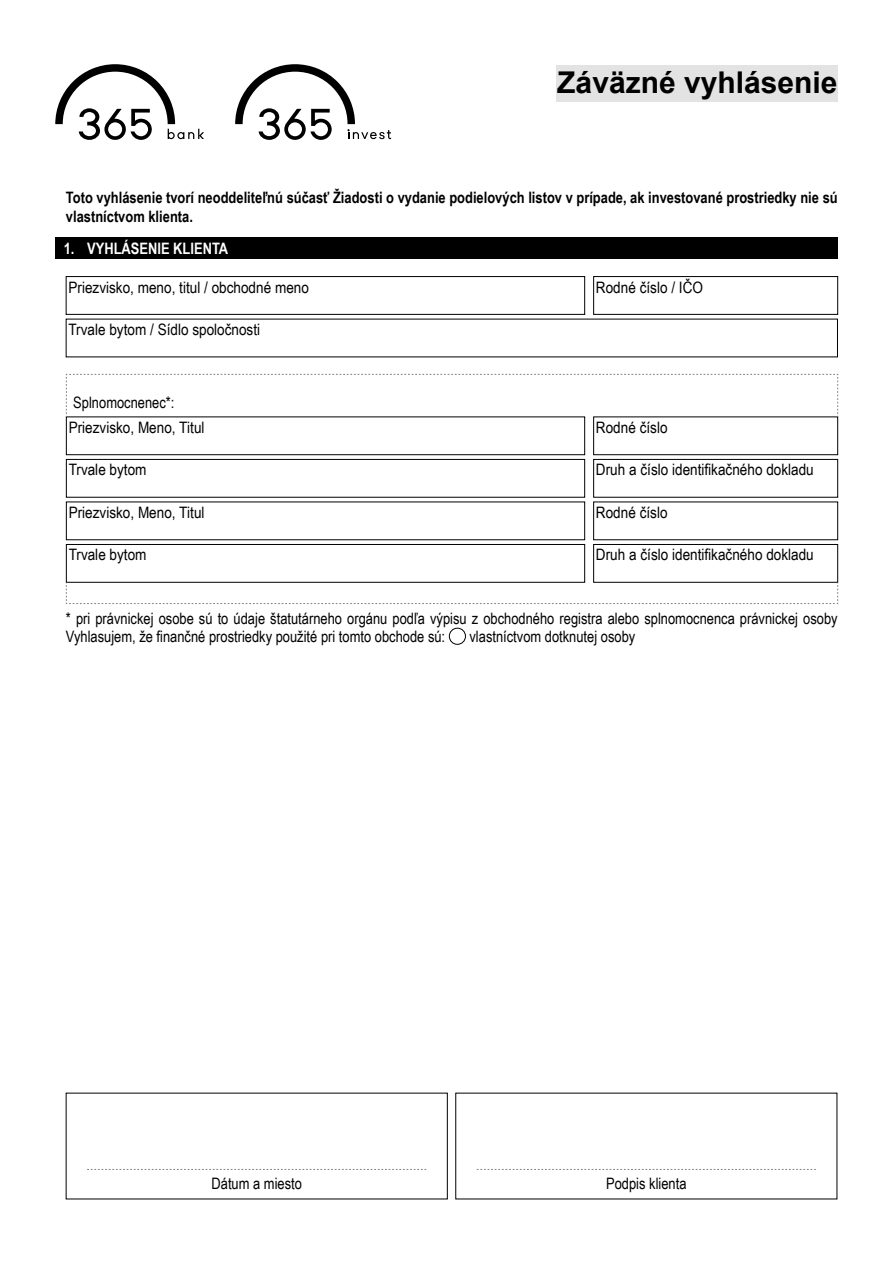
<style>
.page{position:relative;width:893px;height:1263px;background:#fff}
.page>*{position:absolute;margin:0;border:0;box-sizing:border-box;transform-origin:0 0}
.t1{font:700 30px "Arial";color:#000}
.t2{font:15.75px/18px "Arial Narrow";color:#000}
.t3{font:15.75px "Arial Narrow";color:#000;scale:1.05 1}
.t4{font:700 15.75px/18.9px "Arial Narrow";color:#000}
.t5{font:700 15.75px "Arial Narrow";color:#fff}
</style>
<div class="page">
<div style="left:556px;top:65px;width:281px;height:37px;background:#e3e3e3"></div>
<svg style="left:55px;top:64px;width:149px;height:76px"></svg>
<svg style="left:235px;top:64px;width:156px;height:76px"></svg>
<div style="left:55px;top:238px;width:783px;height:21px;background:#000"></div>
<div style="left:66px;top:417px;width:519px;height:38px;border:1px solid #000"></div>
<div style="left:593px;top:417px;width:245px;height:38px;border:1px solid #000"></div>
<div style="left:66px;top:459px;width:519px;height:38px;border:1px solid #000"></div>
<div style="left:593px;top:459px;width:245px;height:38px;border:1px solid #000"></div>
<div style="left:66px;top:544px;width:519px;height:38px;border:1px solid #000"></div>
<div style="left:593px;top:544px;width:245px;height:38px;border:1px solid #000"></div>
<div style="left:449px;top:628px;width:17px;height:17px;border:1px solid #000;border-radius:50%"></div>
<svg style="left:66px;top:374px;width:772px;height:43px"></svg>
<svg style="left:66px;top:582px;width:772px;height:22px"></svg>
<div style="left:66px;top:276px;width:519px;height:39px;border:1px solid #000"></div>
<div style="left:593px;top:276px;width:245px;height:39px;border:1px solid #000"></div>
<svg style="left:477px;top:1169px;width:339px;height:1px"></svg>
<svg style="left:87px;top:1169px;width:339px;height:1px"></svg>
<h1 class="t1" style="left:557px;top:61px;width:282px">Záväzné vyhlásenie</h1>
<p class="t4" style="left:66px;top:187px;width:773px">Toto vyhlásenie tvorí neoddeliteľnú súčasť Žiadosti o vydanie podielových listov v prípade, ak investované prostriedky nie sú vlastníctvom klienta.</p>
<p class="t5" style="left:64px;top:237px;width:166px">1. VYHLÁSENIE KLIENTA</p>
<p class="t3" style="left:68px;top:275px;width:231px">Priezvisko, meno, titul / obchodné meno</p>
<p class="t3" style="left:596px;top:275px;width:103px">Rodné číslo / IČO</p>
<p class="t3" style="left:68px;top:318px;width:184px">Trvale bytom / Sídlo spoločnosti</p>
<p class="t2" style="left:73px;top:393px;width:103px">Splnomocnenec*:</p>
<p class="t3" style="left:69px;top:416px;width:131px">Priezvisko, Meno, Titul</p>
<p class="t3" style="left:596px;top:416px;width:70px">Rodné číslo</p>
<p class="t3" style="left:69px;top:458px;width:76px">Trvale bytom</p>
<p class="t3" style="left:596px;top:458px;width:209px">Druh a číslo identifikačného dokladu</p>
<p class="t3" style="left:69px;top:501px;width:131px">Priezvisko, Meno, Titul</p>
<p class="t3" style="left:596px;top:501px;width:70px">Rodné číslo</p>
<p class="t3" style="left:69px;top:543px;width:76px">Trvale bytom</p>
<p class="t3" style="left:596px;top:543px;width:209px">Druh a číslo identifikačného dokladu</p>
<p class="t2" style="left:66px;top:609px;width:773px">* pri právnickej osobe sú to údaje štatutárneho orgánu podľa výpisu z obchodného registra alebo splnomocnenca právnickej osoby<br>Vyhlasujem, že finančné prostriedky použité pri tomto obchode sú:</p>
<p class="t2" style="left:469px;top:627px;width:167px">vlastníctvom dotknutej osoby</p>
<p class="t2" style="left:211px;top:1174px;width:92px">Dátum a miesto</p>
<p class="t2" style="left:606px;top:1174px;width:82px">Podpis klienta</p>
</div>
